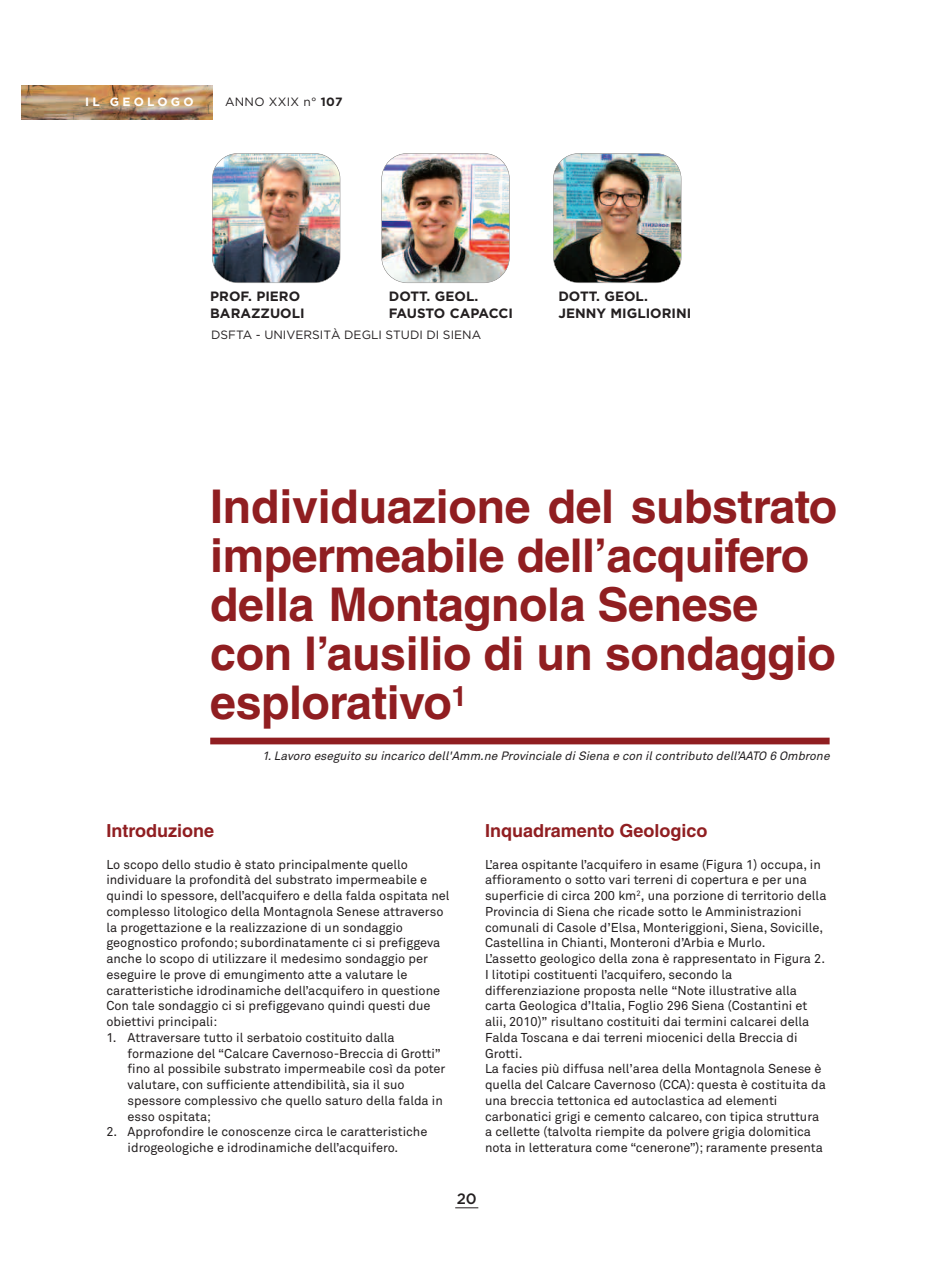
<style>
.page{position:relative;width:936px;height:1276px;background:#fff}
.page>*{position:absolute;margin:0;border:0;box-sizing:border-box;transform-origin:0 0}
.t1{font:700 46.5px/49.2px "Helvetica LT Std";letter-spacing:-.01em;color:#901e21}
.t2{font:700 18px "Helvetica LT Std";color:#901e21}
.t3{font:500 15px "Gotham HTF";color:#231f20}
.t4{font:700 13.5px/16.5px "Gotham HTF";color:#231f20}
.t5{font:12.75px/15.8px "Akkurat";color:#231f20}
.t6{font:italic 12px "Akkurat";color:#231f20}
.t7{font:12px "Gotham HTF";color:#231f20}
.t8{font:12px "Gotham HTF";letter-spacing:.025em;color:#231f20}
.t9{font:700 12px "Gotham HTF";letter-spacing:.27em;color:#fff}
.s1{font-weight:700}
</style>
<div class="page">
<svg style="left:455px;top:1207px;width:23px;height:1px"></svg>
<img style="left:21px;top:85px;width:192px;height:34px">
<img style="left:212px;top:154px;width:128px;height:129px;border-radius:26px">
<div style="left:212px;top:153px;width:128px;height:130px;border:1px solid #807f7d;border-radius:26px"></div>
<img style="left:382px;top:154px;width:127px;height:129px;border-radius:26px">
<div style="left:381px;top:153px;width:128px;height:130px;border:1px solid #807f7d;border-radius:26px"></div>
<img style="left:553px;top:154px;width:128px;height:129px;border-radius:26px">
<div style="left:553px;top:153px;width:128px;height:130px;border:1px solid #807f7d;border-radius:26px"></div>
<div style="left:210px;top:737px;width:619px;height:7px;background:#901e21"></div>
<p class="t9" style="left:85px;top:95px;width:110px">IL GEOLOGO</p>
<p class="t8" style="left:225px;top:95px;width:119px">ANNO XXIX n° <span class="s1">107</span></p>
<p class="t4" style="left:210px;top:288px;width:96px">PROF. PIERO<br>BARAZZUOLI</p>
<p class="t4" style="left:389px;top:288px;width:125px">DOTT. GEOL.<br>FAUSTO CAPACCI</p>
<p class="t4" style="left:558px;top:288px;width:134px">DOTT. GEOL.<br>JENNY MIGLIORINI</p>
<p class="t7" style="left:211px;top:328px;width:271px">DSFTA - UNIVERSITÀ DEGLI STUDI DI SIENA</p>
<h1 class="t1" style="left:210px;top:486px;width:628px">Individuazione del substrato impermeabile dell’acquifero della Montagnola Senese con l’ausilio di un sondaggio esplorativo<sup>1</sup></h1>
<p class="t6" style="left:262px;top:748px;width:572px">1. Lavoro eseguito su incarico dell'Amm.ne Provinciale di Siena e con il contributo dell’AATO 6 Ombrone</p>
<h2 class="t2" style="left:106px;top:824px;width:109px">Introduzione</h2>
<p class="t5" style="left:106px;top:856px;width:344px">Lo scopo dello studio è stato principalmente quello individuare la profondità del substrato impermeabile e quindi lo spessore, dell’acquifero e della falda ospitata nel complesso litologico della Montagnola Senese attraverso la progettazione e la realizzazione di un sondaggio geognostico profondo; subordinatamente ci si prefiggeva anche lo scopo di utilizzare il medesimo sondaggio per eseguire le prove di emungimento atte a valutare le caratteristiche idrodinamiche dell’acquifero in questione Con tale sondaggio ci si prefiggevano quindi questi due obiettivi principali:</p>
<p class="t5" style="left:128px;top:1030px;width:319px;text-indent:-21px">1. Attraversare tutto il serbatoio costituito dalla formazione del “Calcare Cavernoso-Breccia di Grotti” fino al possibile substrato impermeabile così da poter valutare, con sufficiente attendibilità, sia il suo spessore complessivo che quello saturo della falda in esso ospitata;</p>
<p class="t5" style="left:128px;top:1124px;width:301px;text-indent:-21px">2. Approfondire le conoscenze circa le caratteristiche idrogeologiche e idrodinamiche dell’acquifero.</p>
<h2 class="t2" style="left:485px;top:824px;width:224px">Inquadramento Geologico</h2>
<p class="t5" style="left:485px;top:856px;width:343px">L’area ospitante l’acquifero in esame (Figura 1) occupa, in affioramento o sotto vari terreni di copertura e per una superficie di circa 200 km<sup>2</sup>, una porzione di territorio della Provincia di Siena che ricade sotto le Amministrazioni comunali di Casole d’Elsa, Monteriggioni, Siena, Sovicille, Castellina in Chianti, Monteroni d’Arbia e Murlo.<br>L’assetto geologico della zona è rappresentato in Figura 2.<br>I litotipi costituenti l’acquifero, secondo la differenziazione proposta nelle “Note illustrative alla carta Geologica d’Italia, Foglio 296 Siena (Costantini et alii, 2010)” risultano costituiti dai termini calcarei della Falda Toscana e dai terreni miocenici della Breccia di Grotti.<br>La facies più diffusa nell’area della Montagnola Senese è quella del Calcare Cavernoso (CCA): questa è costituita da una breccia tettonica ed autoclastica ad elementi carbonatici grigi e cemento calcareo, con tipica struttura a cellette (talvolta riempite da polvere grigia dolomitica nota in letteratura come “cenerone”); raramente presenta</p>
<p class="t3" style="left:457px;top:1189px;width:21px">20</p>
</div>
